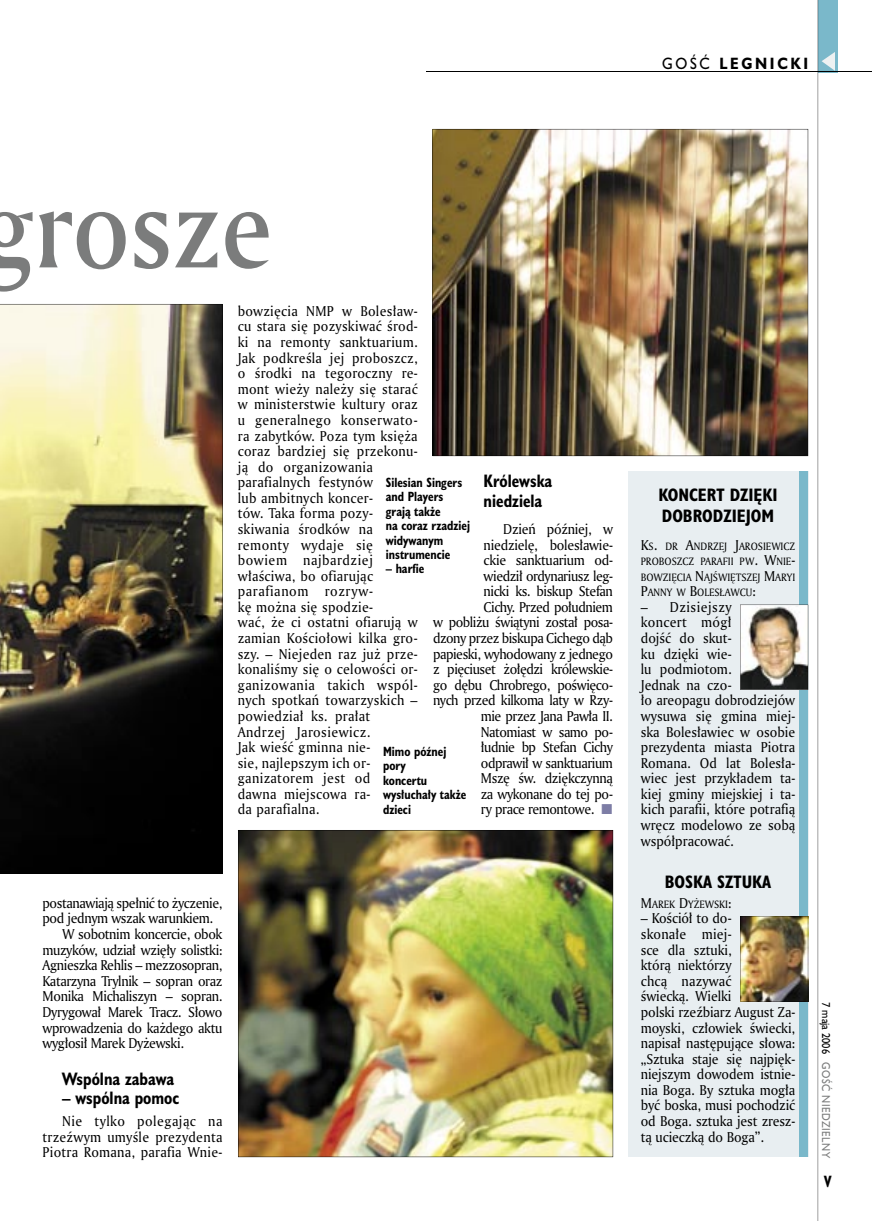
<style>
.page{position:relative;width:872px;height:1221px;background:#fff}
.page>*{position:absolute;margin:0;border:0;box-sizing:border-box;transform-origin:0 0}
.t1{font:108px "Amerigo Md PL";color:#7b7c7c;scale:.9 1}
.t2{font:700 16.5px/19.5px "Humanst 521 Cn PL";color:#000;scale:.94 1}
.t3{font:700 16.5px/21px "Humanst 521 Cn PL";color:#000}
.t4{font:700 15px "Humanst 521 PL";letter-spacing:.2em;color:#000;scale:.9 1}
.t5{font:700 15px "Humanst 521 Cn PL";color:#000;scale:.94 1}
.t6{font:13.8px/15.6px "Amerigo PL";letter-spacing:.02em;color:#000;scale:.94 1}
.t7{font:13.8px/15.6px "Amerigo PL";color:#000;scale:.94 1}
.t8{font:13.8px "Amerigo PL";letter-spacing:-.035em;color:#000;scale:.94 1}
.t9{font:13.8px "Amerigo PL";letter-spacing:-.03em;color:#000;scale:.94 1}
.t10{font:13.8px "Amerigo PL";letter-spacing:-.02em;color:#000;scale:.94 1}
.t11{font:13.8px "Amerigo PL";letter-spacing:-.025em;color:#000;scale:.94 1}
.t12{font:700 12.3px/14.4px "Humanst 521 Cn PL";color:#000;scale:.94 1}
.t13{font:10.5px "Humanst 521 PL";letter-spacing:.05em;color:#7b7c7c;scale:.9 1}
.t14{font:10.5px "Humanst 521 PL";color:#000;scale:.9 1}
.t15{font:10.35px/15.6px "Amerigo PL";color:#000;text-align:justify;scale:.94 1}
.s1{font-weight:400}
.s2{font-size:13.8px}
</style>
<div class="page">
<div style="left:818px;top:0;width:19px;height:72px;background:#7ab8ca"></div>
<hr style="left:817px;top:0;width:1px;height:1220px;background:#000">
<svg style="left:821px;top:52px;width:14px;height:19px"></svg>
<hr style="left:425px;top:72px;width:447px;height:1px;background:#000">
<div style="left:628px;top:471px;width:180px;height:686px;background:#e8eef1"></div>
<div style="left:799px;top:471px;width:9px;height:686px;background:#7ab8ca"></div>
<img style="left:740px;top:916px;width:68px;height:85px">
<img style="left:0;top:304px;width:222px;height:569px">
<img style="left:238px;top:830px;width:375px;height:326px">
<img style="left:432px;top:129px;width:376px;height:327px">
<img style="left:740px;top:604px;width:68px;height:85px">
<p class="t4" style="left:662px;top:53px;width:164px"><span class="s1">GOŚĆ</span> LEGNICKI</p>
<h1 class="t1" style="left:-20px;top:156px;width:326px">grosze</h1>
<p class="t6" style="left:238px;top:303px;width:193px">bowzięcia NMP w Bolesław&shy;cu stara się pozyskiwać środ&shy;ki na remonty sanktuarium.<br>Jak podkreśla jej proboszcz, o środki na tegoroczny re&shy;mont wieży należy się starać w ministerstwie kultury oraz u generalnego konserwato&shy;ra zabytków. Poza tym księża coraz bardziej się przekonu&shy;ją do organizowania parafialnych festynów<br>lub ambitnych koncer-<br>tów. Taka forma pozy&shy;skiwania środków na remonty wydaje się bowiem najbardziej właściwa, bo ofiarując parafianom rozryw-<br>kę można się spodzie-<br>wać, że ci ostatni ofiarują w zamian Kościołowi kilka gro&shy;szy. – Niejeden raz już prze&shy;konaliśmy się o celowości or&shy;ganizowania takich wspól&shy;nych spotkań towarzyskich – powiedział ks. prałat<br>Andrzej Jarosiewicz.<br>Jak wieść gminna nie-<br>sie, najlepszym ich or&shy;ganizatorem jest od<br>dawna miejscowa ra-<br>da parafialna.</p>
<p class="t2" style="left:483px;top:471px;width:75px">Królewska niedziela</p>
<p class="t10" style="left:503px;top:520px;width:118px">Dzień później, w</p>
<p class="t7" style="left:483px;top:536px;width:139px">niedzielę, bolesławie-</p>
<p class="t10" style="left:483px;top:551px;width:139px">ckie sanktuarium od-</p>
<p class="t8" style="left:483px;top:566px;width:139px">wiedził ordynariusz leg-</p>
<p class="t8" style="left:483px;top:582px;width:139px">nicki ks. biskup Stefan</p>
<p class="t8" style="left:483px;top:597px;width:139px">Cichy. Przed południem</p>
<p class="t8" style="left:433px;top:613px;width:193px">w pobliżu świątyni został posa-</p>
<p class="t8" style="left:433px;top:629px;width:193px">dzony przez biskupa Cichego dąb</p>
<p class="t8" style="left:433px;top:644px;width:193px">papieski, wyhodowany z jednego</p>
<p class="t8" style="left:433px;top:660px;width:193px">z pięciuset żołędzi królewskie-</p>
<p class="t8" style="left:433px;top:675px;width:193px">go dębu Chrobrego, poświęco-</p>
<p class="t8" style="left:433px;top:691px;width:193px">nych przed kilkoma laty w Rzy-</p>
<p class="t8" style="left:481px;top:706px;width:142px">mie przez Jana Pawła II.</p>
<p class="t8" style="left:481px;top:722px;width:142px">Natomiast w samo po-</p>
<p class="t8" style="left:481px;top:738px;width:142px">łudnie bp Stefan Cichy</p>
<p class="t8" style="left:481px;top:753px;width:142px">odprawił w sanktuarium</p>
<p class="t11" style="left:481px;top:769px;width:142px">Mszę św. dziękczynną</p>
<p class="t8" style="left:481px;top:784px;width:142px">za wykonane do tej po-</p>
<p class="t8" style="left:481px;top:800px;width:122px">ry prace remontowe.</p>
<p class="t12" style="left:386px;top:475px;width:91px">Silesian Singers and Players grają także<br>na coraz rzadziej widywanym instrumencie</p>
<p class="t12" style="left:386px;top:561px;width:43px">– harfie</p>
<p class="t12" style="left:383px;top:744px;width:90px">Mimo późnej pory<br>koncertu wysłuchały także dzieci</p>
<p class="t9" style="left:43px;top:893px;width:193px">postanawiają spełnić to życzenie,</p>
<p class="t9" style="left:43px;top:909px;width:183px">pod jednym wszak warunkiem.</p>
<p class="t9" style="left:62px;top:924px;width:172px">W sobotnim koncercie, obok</p>
<p class="t9" style="left:43px;top:940px;width:193px">muzyków, udział wzięły solistki:</p>
<p class="t9" style="left:43px;top:955px;width:193px">Agnieszka Rehlis – mezzosopran,</p>
<p class="t9" style="left:43px;top:971px;width:193px">Katarzyna Trylnik – sopran oraz</p>
<p class="t10" style="left:43px;top:987px;width:193px">Monika Michaliszyn – sopran.</p>
<p class="t9" style="left:43px;top:1002px;width:193px">Dyrygował Marek Tracz. Słowo</p>
<p class="t9" style="left:43px;top:1018px;width:193px">wprowadzenia do każdego aktu</p>
<p class="t9" style="left:43px;top:1033px;width:152px">wygłosił Marek Dyżewski.</p>
<p class="t2" style="left:62px;top:1068px;width:121px">Wspólna zabawa</p>
<p class="t2" style="left:62px;top:1087px;width:126px">– wspólna pomoc</p>
<p class="t7" style="left:43px;top:1112px;width:193px;text-align:justify;text-indent:20px">Nie tylko polegając na trzeźwym umyśle prezydenta Piotra Romana, parafia Wnie-</p>
<p class="t3" style="left:658px;top:483px;width:121px">KONCERT DZIĘKI<br>DOBRODZIEJOM</p>
<p class="t15" style="left:641px;top:537px;width:166px"><span class="s2">K</span>S<span class="s2">.</span> DR <span class="s2">A</span>NDRZEJ <span class="s2">J</span>AROSIEWICZ PROBOSZCZ PARAFII PW<span class="s2">. W</span>NIE<span class="s2">-</span>BOWZIĘCIA <span class="s2">N</span>AJŚWIĘTSZEJ <span class="s2">M</span>ARYI <span class="s2">P</span>ANNY W <span class="s2">B</span>OLESŁAWCU<span class="s2">:</span></p>
<p class="t7" style="left:641px;top:598px;width:166px">– Dzisiejszy<br>koncert mógł<br>dojść do skut-<br>ku dzięki wie-<br>lu podmiotom.<br>Jednak na czo-<br>ło areopagu dobrodziejów wysuwa się gmina miej&shy;ska Bolesławiec w osobie prezydenta miasta Piotra<br>Romana. Od lat Bolesła&shy;wiec jest przykładem ta&shy;kiej gminy miejskiej i ta&shy;kich parafii, które potrafią wręcz modelowo ze sobą współpracować.</p>
<p class="t3" style="left:665px;top:871px;width:108px">BOSKA SZTUKA</p>
<p class="t15" style="left:641px;top:896px;width:98px"><span class="s2">M</span>AREK <span class="s2">D</span>YŻEWSKI<span class="s2">:</span></p>
<p class="t7" style="left:641px;top:910px;width:166px">– Kościół to do-<br>skonałe miej-<br>sce dla sztuki,<br>którą niektórzy<br>chcą nazywać<br>świecką. Wielki<br>polski rzeźbiarz August Za&shy;moyski, człowiek świecki, napisał następujące słowa: „Sztuka staje się najpięk&shy;niejszym dowodem istnie&shy;nia Boga. By sztuka mogła być boska, musi pochodzić od Boga. sztuka jest zresz&shy;tą ucieczką do Boga”.</p>
<p class="t14" style="left:833px;top:1002px;width:59px;rotate:90deg">7 maja 2006</p>
<p class="t13" style="left:833px;top:1062px;width:108px;rotate:90deg">GOŚĆ NIEDZIELNY</p>
<p class="t5" style="left:824px;top:1171px;width:9px">V</p>
</div>
